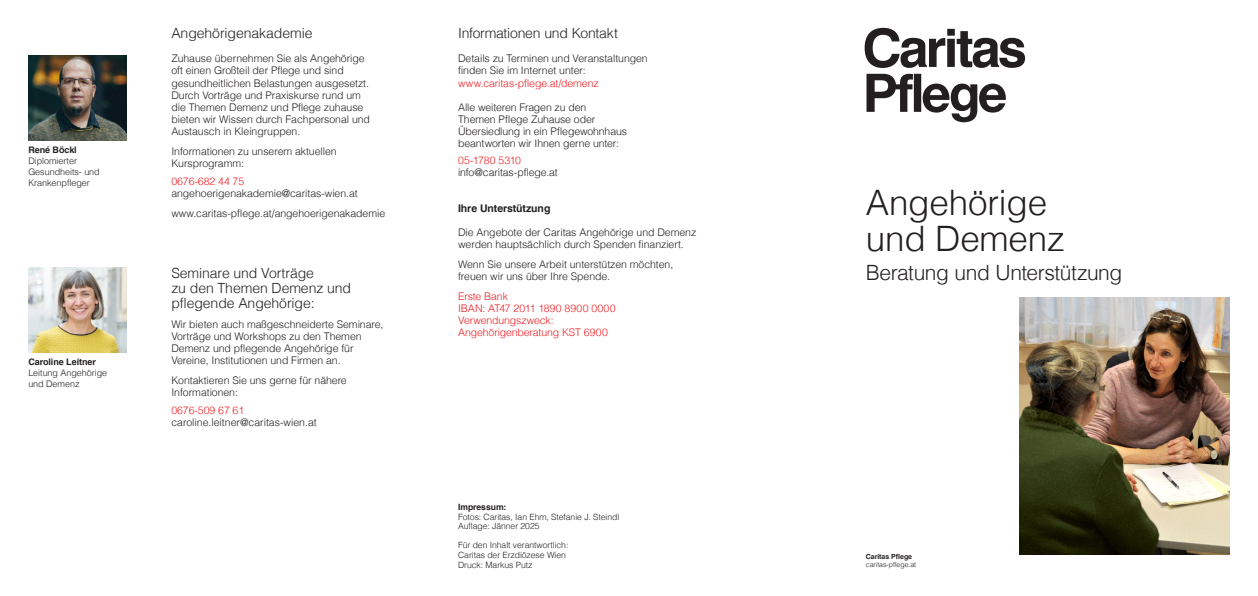
<style>
.page{position:relative;width:1258px;height:596px;background:#fff}
.page>*{position:absolute;margin:0;border:0;box-sizing:border-box;transform-origin:0 0}
.t1{font:300 35px/36px "Helvetica LT Com";letter-spacing:-.005em;color:#231f20}
.t2{font:300 21px "Helvetica LT Com";letter-spacing:-.02em;color:#231f20}
.t3{font:300 14px/15px "Helvetica LT Com";letter-spacing:-.005em;color:#231f20}
.t4{font:300 10.5px/12px "Helvetica LT Com";letter-spacing:-.005em;color:#231f20}
.t5{font:300 10.5px "Helvetica LT Com";letter-spacing:-.01em;color:#ee1d23}
.t6{font:300 10.5px "Helvetica LT Com";letter-spacing:.01em;color:#ee1d23}
.t7{font:700 10.5px "Helvetica LT Com";letter-spacing:-.005em;color:#231f20}
.t8{font:300 9px/11px "Helvetica LT Com";letter-spacing:-.005em;color:#231f20}
.t9{font:700 9px "Helvetica LT Com";letter-spacing:-.005em;color:#231f20}
.t10{font:300 8.6px "Helvetica LT Com";letter-spacing:-.005em;color:#231f20}
.t11{font:700 8.6px "Helvetica LT Com";letter-spacing:-.005em;color:#231f20}
.t12{font:300 7px "Helvetica LT Com";letter-spacing:-.005em;color:#231f20}
.t13{font:700 7px "Helvetica LT Com";letter-spacing:-.005em;color:#231f20}
</style>
<div class="page">
<svg style="left:864px;top:28px;width:160px;height:40px"></svg>
<svg style="left:866px;top:74px;width:140px;height:48px"></svg>
<img style="left:1019px;top:298px;width:210px;height:256px">
<img style="left:28px;top:56px;width:98px;height:85px">
<img style="left:28px;top:267px;width:98px;height:85px">
<p class="t9" style="left:28px;top:145px;width:50px">René Böckl</p>
<p class="t8" style="left:28px;top:155px;width:73px">Diplomierter<br>Gesundheits- und<br>Krankenpfleger</p>
<p class="t9" style="left:28px;top:356px;width:69px">Caroline Leitner</p>
<p class="t8" style="left:28px;top:367px;width:80px">Leitung Angehörige</p>
<p class="t8" style="left:28px;top:378px;width:53px">und Demenz</p>
<p class="t3" style="left:171px;top:26px;width:143px">Angehörigenakademie</p>
<p class="t4" style="left:171px;top:53px;width:195px">Zuhause übernehmen Sie als Angehörige</p>
<p class="t4" style="left:171px;top:65px;width:174px">oft einen Großteil der Pflege und sind</p>
<p class="t4" style="left:171px;top:77px;width:199px">gesundheitlichen Belastungen ausgesetzt.</p>
<p class="t4" style="left:171px;top:89px;width:191px">Durch Vorträge und Praxiskurse rund um</p>
<p class="t4" style="left:171px;top:101px;width:193px">die Themen Demenz und Pflege zuhause</p>
<p class="t4" style="left:171px;top:113px;width:200px">bieten wir Wissen durch Fachpersonal und<br>Austausch in Kleingruppen.</p>
<p class="t4" style="left:171px;top:145px;width:167px">Informationen zu unserem aktuellen<br>Kursprogramm:</p>
<p class="t5" style="left:171px;top:174px;width:74px">0676-682 44 75</p>
<p class="t4" style="left:171px;top:187px;width:188px">angehoerigenakademie@caritas-wien.at</p>
<p class="t4" style="left:171px;top:207px;width:215px">www.caritas-pflege.at/angehoerigenakademie</p>
<p class="t3" style="left:171px;top:265px;width:144px">Seminare und Vorträge</p>
<p class="t3" style="left:171px;top:280px;width:181px">zu den Themen Demenz und pflegende Angehörige:</p>
<p class="t4" style="left:171px;top:317px;width:214px">Wir bieten auch maßgeschneiderte Seminare,<br>Vorträge und Workshops zu den Themen</p>
<p class="t4" style="left:171px;top:341px;width:184px">Demenz und pflegende Angehörige für</p>
<p class="t4" style="left:171px;top:353px;width:171px">Vereine, Institutionen und Firmen an.</p>
<p class="t4" style="left:171px;top:373px;width:177px">Kontaktieren Sie uns gerne für nähere</p>
<p class="t4" style="left:171px;top:385px;width:68px">Informationen:</p>
<p class="t5" style="left:171px;top:403px;width:74px">0676-509 67 61</p>
<p class="t4" style="left:171px;top:415px;width:147px">caroline.leitner@caritas-wien.at</p>
<p class="t3" style="left:458px;top:26px;width:161px">Informationen und Kontakt</p>
<p class="t4" style="left:458px;top:53px;width:191px">Details zu Terminen und Veranstaltungen finden Sie im Internet unter:</p>
<p class="t5" style="left:458px;top:76px;width:142px">www.caritas-pflege.at/demenz</p>
<p class="t4" style="left:458px;top:101px;width:130px">Alle weiteren Fragen zu den</p>
<p class="t4" style="left:458px;top:113px;width:170px">Themen Pflege Zuhause oder<br>Übersiedlung in ein Pflegewohnhaus beantworten wir Ihnen gerne unter:</p>
<p class="t5" style="left:458px;top:153px;width:65px">05-1780 5310</p>
<p class="t4" style="left:458px;top:166px;width:101px">info@caritas-pflege.at</p>
<p class="t7" style="left:458px;top:201px;width:94px">Ihre Unterstützung</p>
<p class="t4" style="left:458px;top:226px;width:240px">Die Angebote der Caritas Angehörige und Demenz werden hauptsächlich durch Spenden finanziert.</p>
<p class="t4" style="left:458px;top:258px;width:217px">Wenn Sie unsere Arbeit unterstützen möchten, freuen wir uns über Ihre Spende.</p>
<p class="t5" style="left:458px;top:289px;width:51px">Erste Bank</p>
<p class="t6" style="left:458px;top:301px;width:159px">IBAN: AT47 2011 1890 8900 0000</p>
<p class="t5" style="left:458px;top:313px;width:97px">Verwendungszweck:</p>
<p class="t5" style="left:458px;top:325px;width:151px">Angehörigenberatung KST 6900</p>
<p class="t11" style="left:458px;top:501px;width:50px">Impressum:</p>
<p class="t10" style="left:458px;top:511px;width:163px">Fotos: Caritas, Ian Ehm, Stefanie J. Steindl</p>
<p class="t10" style="left:458px;top:520px;width:83px">Auflage: Jänner 2025</p>
<p class="t10" style="left:458px;top:539px;width:112px">Für den Inhalt verantwortlich:</p>
<p class="t10" style="left:458px;top:549px;width:109px">Caritas der Erzdiözese Wien</p>
<p class="t10" style="left:458px;top:559px;width:76px">Druck: Markus Putz</p>
<p class="t1" style="left:865px;top:184px;width:200px">Angehörige und Demenz</p>
<p class="t2" style="left:865px;top:259px;width:258px">Beratung und Unterstützung</p>
<p class="t13" style="left:865px;top:552px;width:48px">Caritas Pflege</p>
<p class="t12" style="left:865px;top:560px;width:52px">caritas-pflege.at</p>
</div>
